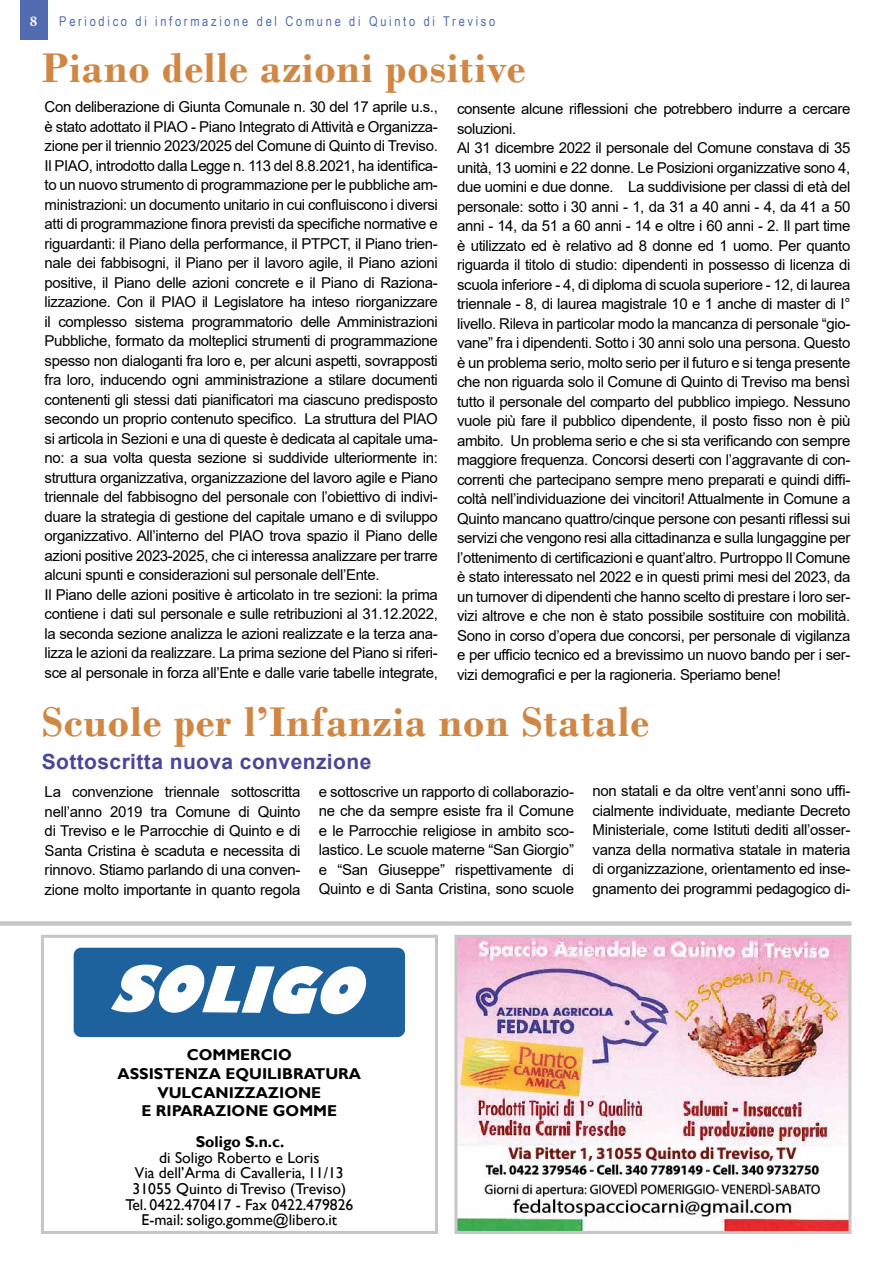
<style>
.page{position:relative;width:893px;height:1263px;background:#fff}
.page>*{position:absolute;margin:0;border:0;box-sizing:border-box;transform-origin:0 0}
.t1{font:italic 800 62.25px "Gill Sans";color:#fff;scale:.9 1}
.t2{font:700 43.5px "Bodoni";letter-spacing:.02em;color:#d08744}
.t3{font:700 21px "Arial";letter-spacing:.02em;color:#4a4697}
.t4{font:15.75px/15.8px "Gill Sans";color:#000;text-align:center}
.t5{font:700 15.75px/18.8px "Gill Sans";color:#000;text-align:center}
.t6{font:15px/19.5px "Arial";letter-spacing:-.025em;color:#000;text-align:justify}
.t7{font:700 15px "Minion Pro";color:#fff}
.t8{font:13.5px "Arial Narrow";letter-spacing:.2em;color:#526cb2}
</style>
<div class="page">
<div style="left:20px;top:0;width:28px;height:40px;background:#526cb2"></div>
<div style="left:0;top:921px;width:851px;height:5px;background:#c6c6c6"></div>
<div style="left:74px;top:948px;width:331px;height:89px;background:#1d619d;border-radius:7px"></div>
<div style="left:41px;top:935px;width:397px;height:299px;border:3px solid #c6c6c6"></div>
<img style="left:458px;top:939px;width:389px;height:291px">
<div style="left:454px;top:935px;width:397px;height:299px;border:3px solid #c6c6c6"></div>
<p class="t7" style="left:30px;top:10px;width:9px">8</p>
<p class="t8" style="left:59px;top:11px;width:437px">Periodico di informazione del Comune di Quinto di Treviso</p>
<h2 class="t2" style="left:43px;top:42px;width:484px">Piano delle azioni positive</h2>
<p class="t6" style="left:45px;top:97px;width:395px;text-align:left">Con deliberazione di Giunta Comunale n. 30 del 17 aprile u.s., è stato adottato il PIAO - Piano Integrato di Attività e Organizza&shy;zione per il triennio 2023/2025 del Comune di Quinto di Treviso.<br>Il PIAO, introdotto dalla Legge n. 113 del 8.8.2021, ha identifica&shy;to un nuovo strumento di programmazione per le pubbliche am&shy;ministrazioni: un documento unitario in cui confluiscono i diversi atti di programmazione finora previsti da specifiche normative e riguardanti: il Piano della performance, il PTPCT, il Piano trien&shy;nale dei fabbisogni, il Piano per il lavoro agile, il Piano azioni positive, il Piano delle azioni concrete e il Piano di Raziona&shy;lizzazione. Con il PIAO il Legislatore ha inteso riorganizzare il complesso sistema programmatorio delle Amministrazioni Pubbliche, formato da molteplici strumenti di programmazione spesso non dialoganti fra loro e, per alcuni aspetti, sovrapposti fra loro, inducendo ogni amministrazione a stilare documenti contenenti gli stessi dati pianificatori ma ciascuno predisposto secondo un proprio contenuto specifico. La struttura del PIAO si articola in Sezioni e una di queste è dedicata al capitale uma&shy;no: a sua volta questa sezione si suddivide ulteriormente in: struttura organizzativa, organizzazione del lavoro agile e Piano triennale del fabbisogno del personale con l’obiettivo di indivi&shy;duare la strategia di gestione del capitale umano e di sviluppo organizzativo. All’interno del PIAO trova spazio il Piano delle azioni positive 2023-2025, che ci interessa analizzare per trarre alcuni spunti e considerazioni sul personale dell’Ente.<br>Il Piano delle azioni positive è articolato in tre sezioni: la prima contiene i dati sul personale e sulle retribuzioni al 31.12.2022, la seconda sezione analizza le azioni realizzate e la terza ana&shy;lizza le azioni da realizzare. La prima sezione del Piano si riferi&shy;sce al personale in forza all’Ente e dalle varie tabelle integrate,</p>
<p class="t6" style="left:457px;top:99px;width:395px;text-align:left">consente alcune riflessioni che potrebbero indurre a cercare soluzioni.<br>Al 31 dicembre 2022 il personale del Comune constava di 35 unità, 13 uomini e 22 donne. Le Posizioni organizzative sono 4, due uomini e due donne. La suddivisione per classi di età del personale: sotto i 30 anni - 1, da 31 a 40 anni - 4, da 41 a 50 anni - 14, da 51 a 60 anni - 14 e oltre i 60 anni - 2. Il part time è utilizzato ed è relativo ad 8 donne ed 1 uomo. Per quanto riguarda il titolo di studio: dipendenti in possesso di licenza di scuola inferiore - 4, di diploma di scuola superiore - 12, di laurea triennale - 8, di laurea magistrale 10 e 1 anche di master di I° livello. Rileva in particolar modo la mancanza di personale “gio&shy;vane” fra i dipendenti. Sotto i 30 anni solo una persona. Questo è un problema serio, molto serio per il futuro e si tenga presente che non riguarda solo il Comune di Quinto di Treviso ma bensì tutto il personale del comparto del pubblico impiego. Nessuno vuole più fare il pubblico dipendente, il posto fisso non è più ambito. Un problema serio e che si sta verificando con sempre maggiore frequenza. Concorsi deserti con l’aggravante di con&shy;correnti che partecipano sempre meno preparati e quindi diffi&shy;coltà nell’individuazione dei vincitori! Attualmente in Comune a Quinto mancano quattro/cinque persone con pesanti riflessi sui servizi che vengono resi alla cittadinanza e sulla lungaggine per l’ottenimento di certificazioni e quant’altro. Purtroppo Il Comune è stato interessato nel 2022 e in questi primi mesi del 2023, da un turnover di dipendenti che hanno scelto di prestare i loro ser&shy;vizi altrove e che non è stato possibile sostituire con mobilità.<br>Sono in corso d’opera due concorsi, per personale di vigilanza e per ufficio tecnico ed a brevissimo un nuovo bando per i ser&shy;vizi demografici e per la ragioneria. Speriamo bene!</p>
<h2 class="t2" style="left:42px;top:696px;width:609px">Scuole per l’Infanzia non Statale</h2>
<h3 class="t3" style="left:42px;top:747px;width:331px">Sottoscritta nuova convenzione</h3>
<p class="t6" style="left:45px;top:782px;width:257px">La convenzione triennale sottoscritta nell’anno 2019 tra Comune di Quinto di Treviso e le Parrocchie di Quinto e di Santa Cristina è scaduta e necessita di rinnovo. Stiamo parlando di una conven&shy;zione molto importante in quanto regola</p>
<p class="t6" style="left:319px;top:781px;width:257px">e sottoscrive un rapporto di collaborazio&shy;ne che da sempre esiste fra il Comune e le Parrocchie religiose in ambito sco&shy;lastico. Le scuole materne “San Giorgio” e “San Giuseppe” rispettivamente di Quinto e di Santa Cristina, sono scuole</p>
<p class="t6" style="left:592px;top:781px;width:259px">non statali e da oltre vent’anni sono uffi&shy;cialmente individuate, mediante Decreto Ministeriale, come Istituti dediti all’osser&shy;vanza della normativa statale in materia di organizzazione, orientamento ed inse&shy;gnamento dei programmi pedagogico di-</p>
<h1 class="t1" style="left:111px;top:948px;width:280px;rotate:1deg">SOLIGO</h1>
<p class="t5" style="left:118px;top:1046px;width:245px">COMMERCIO<br>ASSISTENZA EQUILIBRATURA<br>VULCANIZZAZIONE<br>E RIPARAZIONE GOMME</p>
<p class="t5" style="left:196px;top:1132px;width:90px">Soligo S.n.c.</p>
<p class="t4" style="left:125px;top:1149px;width:230px">di Soligo Roberto e Loris<br>Via dell’Arma di Cavalleria, 11/13<br>31055 Quinto di Treviso (Treviso)<br>Tel. 0422.470417 - Fax 0422.479826<br>E-mail: soligo.gomme@libero.it</p>
</div>
